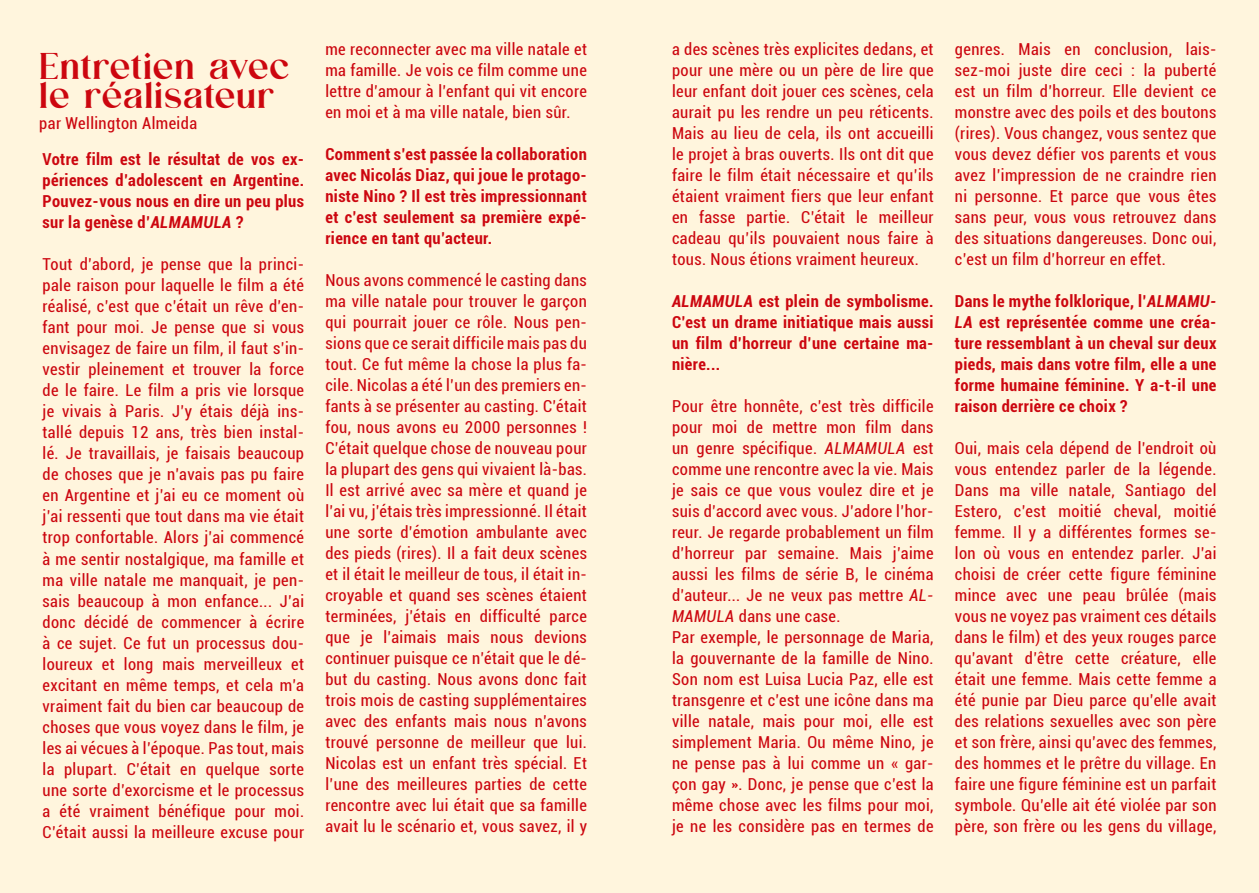
<style>
.page{position:relative;width:1259px;height:893px;background:#fff5dd}
.page>*{position:absolute;margin:0;border:0;box-sizing:border-box;transform-origin:0 0}
.t1{font:41.1px "Porsha Richela";letter-spacing:.025em;color:#cc060f}
.t2{font:condensed 16.5px/21px "Roboto";letter-spacing:.025em;color:#cc060f;text-align:justify}
.t3{font:700 condensed 16.5px/21px "Roboto";letter-spacing:.025em;color:#cc060f;text-align:justify}
.s1{font-style:italic}
</style>
<div class="page">
<h1 class="t1" style="left:39px;top:47px;width:252px">Entretien avec</h1>
<h1 class="t1" style="left:39px;top:75px;width:236px">le réalisateur</h1>
<p class="t2" style="left:39px;top:112px;width:159px">par Wellington Almeida</p>
<p class="t3" style="left:43px;top:148px;width:263px">Votre film est le résultat de vos ex&shy;périences d’adolescent en Argentine.<br>Pouvez-vous nous en dire un peu plus sur la genèse d’<span class="s1">ALMAMULA</span> ?</p>
<p class="t2" style="left:43px;top:254px;width:263px">Tout d’abord, je pense que la princi&shy;pale raison pour laquelle le film a été réalisé, c’est que c’était un rêve d’en&shy;fant pour moi. Je pense que si vous envisagez de faire un film, il faut s’in&shy;vestir pleinement et trouver la force de le faire. Le film a pris vie lorsque je vivais à Paris. J’y étais déjà ins&shy;tallé depuis 12 ans, très bien instal&shy;lé. Je travaillais, je faisais beaucoup de choses que je n’avais pas pu faire en Argentine et j’ai eu ce moment où j’ai ressenti que tout dans ma vie était trop confortable. Alors j’ai commencé à me sentir nostalgique, ma famille et ma ville natale me manquait, je pen&shy;sais beaucoup à mon enfance... J’ai donc décidé de commencer à écrire à ce sujet. Ce fut un processus dou&shy;loureux et long mais merveilleux et excitant en même temps, et cela m’a vraiment fait du bien car beaucoup de choses que vous voyez dans le film, je les ai vécues à l’époque. Pas tout, mais la plupart. C’était en quelque sorte une sorte d’exorcisme et le processus a été vraiment bénéfique pour moi.<br>C’était aussi la meilleure excuse pour</p>
<p class="t2" style="left:325px;top:38px;width:263px">me reconnecter avec ma ville natale et ma famille. Je vois ce film comme une lettre d’amour à l’enfant qui vit encore en moi et à ma ville natale, bien sûr.</p>
<p class="t3" style="left:325px;top:143px;width:263px">Comment s’est passée la collaboration avec Nicolás Diaz, qui joue le protago&shy;niste Nino ? Il est très impressionnant et c’est seulement sa première expé&shy;rience en tant qu’acteur.</p>
<p class="t2" style="left:325px;top:269px;width:263px">Nous avons commencé le casting dans ma ville natale pour trouver le garçon qui pourrait jouer ce rôle. Nous pen&shy;sions que ce serait difficile mais pas du tout. Ce fut même la chose la plus fa&shy;cile. Nicolas a été l’un des premiers en&shy;fants à se présenter au casting. C’était fou, nous avons eu 2000 personnes !<br>C’était quelque chose de nouveau pour la plupart des gens qui vivaient là-bas.<br>Il est arrivé avec sa mère et quand je l’ai vu, j’étais très impressionné. Il était une sorte d’émotion ambulante avec des pieds (rires). Il a fait deux scènes et il était le meilleur de tous, il était in&shy;croyable et quand ses scènes étaient terminées, j’étais en difficulté parce que je l’aimais mais nous devions continuer puisque ce n’était que le dé&shy;but du casting. Nous avons donc fait trois mois de casting supplémentaires avec des enfants mais nous n’avons trouvé personne de meilleur que lui.<br>Nicolas est un enfant très spécial. Et l’une des meilleures parties de cette rencontre avec lui était que sa famille avait lu le scénario et, vous savez, il y</p>
<p class="t2" style="left:672px;top:38px;width:263px">a des scènes très explicites dedans, et pour une mère ou un père de lire que leur enfant doit jouer ces scènes, cela aurait pu les rendre un peu réticents.<br>Mais au lieu de cela, ils ont accueilli le projet à bras ouverts. Ils ont dit que faire le film était nécessaire et qu’ils étaient vraiment fiers que leur enfant en fasse partie. C’était le meilleur cadeau qu’ils pouvaient nous faire à tous. Nous étions vraiment heureux.</p>
<p class="t3" style="left:672px;top:290px;width:263px"><span class="s1">ALMAMULA</span> est plein de symbolisme.<br>C’est un drame initiatique mais aussi un film d’horreur d’une certaine ma&shy;nière...</p>
<p class="t2" style="left:672px;top:395px;width:263px;text-align:left">Pour être honnête, c’est très difficile pour moi de mettre mon film dans un genre spécifique. <span class="s1">ALMAMULA</span> est comme une rencontre avec la vie. Mais je sais ce que vous voulez dire et je suis d’accord avec vous. J’adore l’hor&shy;reur. Je regarde probablement un film d’horreur par semaine. Mais j’aime aussi les films de série B, le cinéma d’auteur... Je ne veux pas mettre <span class="s1">AL-MAMULA</span> dans une case.<br>Par exemple, le personnage de Maria, la gouvernante de la famille de Nino.<br>Son nom est Luisa Lucia Paz, elle est transgenre et c’est une icône dans ma ville natale, mais pour moi, elle est simplement Maria. Ou même Nino, je ne pense pas à lui comme un « gar&shy;çon gay ». Donc, je pense que c’est la même chose avec les films pour moi, je ne les considère pas en termes de</p>
<p class="t2" style="left:955px;top:38px;width:263px">genres. Mais en conclusion, lais&shy;sez-moi juste dire ceci : la puberté est un film d’horreur. Elle devient ce monstre avec des poils et des boutons (rires). Vous changez, vous sentez que vous devez défier vos parents et vous avez l’impression de ne craindre rien ni personne. Et parce que vous êtes sans peur, vous vous retrouvez dans des situations dangereuses. Donc oui, c’est un film d’horreur en effet.</p>
<p class="t3" style="left:955px;top:290px;width:263px">Dans le mythe folklorique, l’<span class="s1">ALMAMU-LA</span> est représentée comme une créa&shy;ture ressemblant à un cheval sur deux pieds, mais dans votre film, elle a une forme humaine féminine. Y a-t-il une raison derrière ce choix ?</p>
<p class="t2" style="left:955px;top:437px;width:263px">Oui, mais cela dépend de l’endroit où vous entendez parler de la légende.<br>Dans ma ville natale, Santiago del Estero, c’est moitié cheval, moitié femme. Il y a différentes formes se&shy;lon où vous en entendez parler. J’ai choisi de créer cette figure féminine mince avec une peau brûlée (mais vous ne voyez pas vraiment ces détails dans le film) et des yeux rouges parce qu’avant d’être cette créature, elle était une femme. Mais cette femme a été punie par Dieu parce qu’elle avait des relations sexuelles avec son père et son frère, ainsi qu’avec des femmes, des hommes et le prêtre du village. En faire une figure féminine est un parfait symbole. Qu’elle ait été violée par son père, son frère ou les gens du village,</p>
</div>
